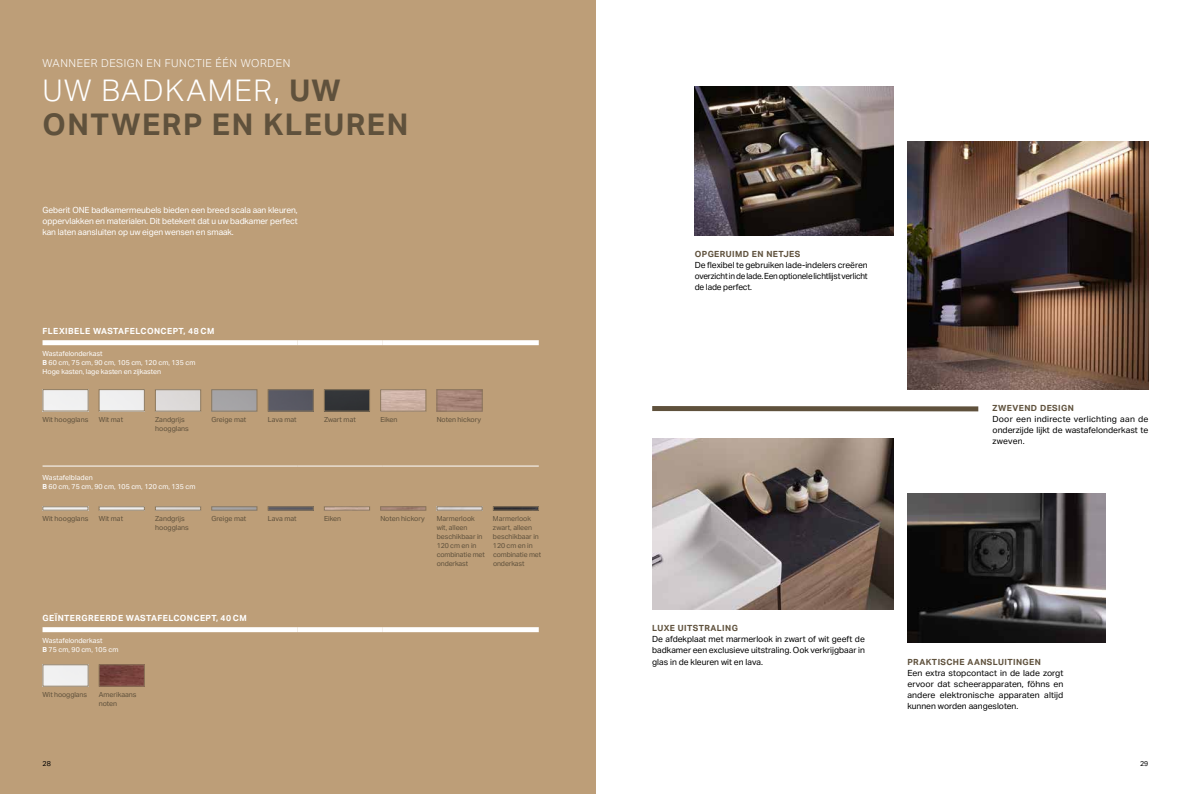
<style>
.page{position:relative;width:1191px;height:794px;background:#fff}
.page>*{position:absolute;margin:0;border:0;box-sizing:border-box;transform-origin:0 0}
.t1{font:700 30px/34px "Aktiv Grotesk Geberit";letter-spacing:.05em;color:#5f513c}
.t2{font:300 11px "Aktiv Grotesk Geberit";letter-spacing:.05em;color:#fff}
.t3{font:8.5px/11px "Aktiv Grotesk Geberit";color:#000;text-align:justify}
.t4{font:8.5px/11px "Aktiv Grotesk Geberit";letter-spacing:-.01em;color:#fff;text-align:justify}
.t5{font:700 8.5px "Aktiv Grotesk Geberit";letter-spacing:.05em;color:#5f513c}
.t6{font:700 8.5px "Aktiv Grotesk Geberit";letter-spacing:.05em;color:#fff}
.t7{font:7px/9px "Aktiv Grotesk Geberit";color:#5f513c}
.t8{font:7px/9px "Aktiv Grotesk Geberit";color:#fff}
.t9{font:7px "Aktiv Grotesk Geberit";color:#000}
.s1{font-weight:300;color:#fff}
.s2{font-weight:700}
</style>
<div class="page">
<div style="left:0;top:0;width:595px;height:794px;background:#bd9e78"></div>
<div style="left:43px;top:340px;width:255px;height:5px;background:#fff"></div>
<div style="left:298px;top:340px;width:85px;height:5px;background:#fff"></div>
<div style="left:383px;top:340px;width:156px;height:5px;background:#fff"></div>
<hr style="left:43px;top:466px;width:255px;height:1px;background:#fff">
<hr style="left:298px;top:466px;width:85px;height:1px;background:#fff">
<hr style="left:383px;top:466px;width:156px;height:1px;background:#fff">
<div style="left:43px;top:627px;width:255px;height:5px;background:#fff"></div>
<div style="left:298px;top:627px;width:85px;height:5px;background:#fff"></div>
<div style="left:383px;top:627px;width:156px;height:5px;background:#fff"></div>
<img style="left:907px;top:141px;width:241px;height:248px">
<img style="left:907px;top:493px;width:199px;height:149px">
<img style="left:652px;top:438px;width:241px;height:171px">
<img style="left:694px;top:86px;width:199px;height:149px">
<svg style="left:652px;top:406px;width:327px;height:6px;background:#796e5c"></svg>
<div style="left:324px;top:389px;width:46px;height:22px;border:1px solid #8c775a"></div>
<img style="left:101px;top:391px;width:42px;height:18px">
<div style="left:99px;top:389px;width:46px;height:22px;border:1px solid #8c775a"></div>
<img style="left:382px;top:391px;width:42px;height:18px">
<div style="left:380px;top:389px;width:46px;height:22px;border:1px solid #8c775a"></div>
<img style="left:439px;top:391px;width:41px;height:18px">
<div style="left:437px;top:389px;width:45px;height:22px;border:1px solid #8c775a"></div>
<img style="left:45px;top:391px;width:41px;height:18px">
<div style="left:43px;top:389px;width:45px;height:22px;border:1px solid #8c775a"></div>
<img style="left:157px;top:391px;width:42px;height:18px">
<div style="left:155px;top:389px;width:46px;height:22px;border:1px solid #8c775a"></div>
<img style="left:213px;top:391px;width:42px;height:18px">
<div style="left:211px;top:389px;width:46px;height:22px;border:1px solid #8c775a"></div>
<div style="left:268px;top:389px;width:45px;height:22px;border:1px solid #8c775a"></div>
<div style="left:43px;top:506px;width:45px;height:4px;border:1px solid #8c775a"></div>
<div style="left:99px;top:506px;width:46px;height:4px;border:1px solid #8c775a"></div>
<div style="left:155px;top:506px;width:46px;height:4px;border:1px solid #8c775a"></div>
<div style="left:211px;top:506px;width:46px;height:4px;border:1px solid #8c775a"></div>
<div style="left:268px;top:506px;width:45px;height:4px;border:1px solid #8c775a"></div>
<div style="left:324px;top:506px;width:46px;height:4px;border:1px solid #8c775a"></div>
<div style="left:380px;top:506px;width:46px;height:4px;border:1px solid #8c775a"></div>
<div style="left:437px;top:506px;width:45px;height:4px;border:1px solid #8c775a"></div>
<div style="left:493px;top:506px;width:46px;height:4px;border:1px solid #8c775a"></div>
<img style="left:101px;top:666px;width:42px;height:18px">
<div style="left:99px;top:664px;width:46px;height:22px;border:1px solid #8c775a"></div>
<img style="left:45px;top:666px;width:41px;height:18px">
<div style="left:43px;top:664px;width:45px;height:22px;border:1px solid #8c775a"></div>
<p class="t2" style="left:43px;top:57px;width:249px">WANNEER DESIGN EN FUNCTIE ÉÉN WORDEN</p>
<h1 class="t1" style="left:43px;top:73px;width:367px"><span class="s1">UW BADKAMER,</span> UW<br>ONTWERP EN KLEUREN</h1>
<p class="t4" style="left:43px;top:205px;width:257px">Geberit ONE badkamermeubels bieden een breed scala aan kleuren, oppervlakken en materialen. Dit betekent dat u uw badkamer perfect kan laten aansluiten op uw eigen wensen en smaak.</p>
<p class="t6" style="left:43px;top:326px;width:173px">FLEXIBELE WASTAFELCONCEPT, 48 CM</p>
<p class="t8" style="left:43px;top:349px;width:154px">Wastafelonderkast<br><span class="s2">B</span> 60 cm, 75 cm, 90 cm, 105 cm, 120 cm, 135 cm<br>Hoge kasten, lage kasten en zijkasten</p>
<p class="t7" style="left:43px;top:415px;width:47px">Wit hoogglans</p>
<p class="t7" style="left:99px;top:415px;width:26px">Wit mat</p>
<p class="t7" style="left:155px;top:415px;width:35px">Zandgrijs hoogglans</p>
<p class="t7" style="left:211px;top:415px;width:36px">Greige mat</p>
<p class="t7" style="left:268px;top:415px;width:30px">Lava mat</p>
<p class="t7" style="left:324px;top:415px;width:33px">Zwart mat</p>
<p class="t7" style="left:380px;top:415px;width:19px">Eiken</p>
<p class="t7" style="left:437px;top:415px;width:46px">Noten hickory</p>
<p class="t8" style="left:43px;top:472px;width:154px">Wastafelbladen<br><span class="s2">B</span> 60 cm, 75 cm, 90 cm, 105 cm, 120 cm, 135 cm</p>
<p class="t7" style="left:43px;top:514px;width:47px">Wit hoogglans</p>
<p class="t7" style="left:99px;top:514px;width:26px">Wit mat</p>
<p class="t7" style="left:155px;top:514px;width:35px">Zandgrijs hoogglans</p>
<p class="t7" style="left:211px;top:514px;width:36px">Greige mat</p>
<p class="t7" style="left:268px;top:514px;width:30px">Lava mat</p>
<p class="t7" style="left:324px;top:514px;width:19px">Eiken</p>
<p class="t7" style="left:380px;top:514px;width:46px">Noten hickory</p>
<p class="t7" style="left:437px;top:514px;width:50px">Marmerlook wit, alleen beschikbaar in<br>120 cm en in combinatie met onderkast</p>
<p class="t7" style="left:493px;top:514px;width:50px">Marmerlook zwart, alleen beschikbaar in<br>120 cm en in combinatie met onderkast</p>
<p class="t6" style="left:43px;top:613px;width:206px">GEÏNTERGREERDE WASTAFELCONCEPT, 40 CM</p>
<p class="t8" style="left:43px;top:636px;width:77px">Wastafelonderkast<br><span class="s2">B</span> 75 cm, 90 cm, 105 cm</p>
<p class="t7" style="left:43px;top:690px;width:46px">Wit hoogglans</p>
<p class="t7" style="left:99px;top:690px;width:39px">Amerikaans noten</p>
<p class="t5" style="left:694px;top:249px;width:107px">OPGERUIMD EN NETJES</p>
<p class="t3" style="left:694px;top:260px;width:174px">De flexibel te gebruiken lade-indelers creëren overzicht in de lade. Een optionele lichtlijst verlicht de lade perfect.</p>
<p class="t5" style="left:992px;top:403px;width:83px">ZWEVEND DESIGN</p>
<p class="t3" style="left:992px;top:414px;width:157px">Door een indirecte verlichting aan de onderzijde lijkt de wastafelonderkast te zweven.</p>
<p class="t5" style="left:652px;top:623px;width:87px">LUXE UITSTRALING</p>
<p class="t3" style="left:652px;top:634px;width:214px">De afdekplaat met marmerlook in zwart of wit geeft de badkamer een exclusieve uitstraling. Ook verkrijgbaar in glas in de kleuren wit en lava.</p>
<p class="t5" style="left:907px;top:656px;width:135px">PRAKTISCHE AANSLUITINGEN</p>
<p class="t3" style="left:907px;top:667px;width:157px">Een extra stopcontact in de lade zorgt ervoor dat scheerapparaten, föhns en andere elektronische apparaten altijd kunnen worden aangesloten.</p>
<p class="t9" style="left:43px;top:759px;width:10px">28</p>
<p class="t9" style="left:1140px;top:759px;width:10px">29</p>
</div>
